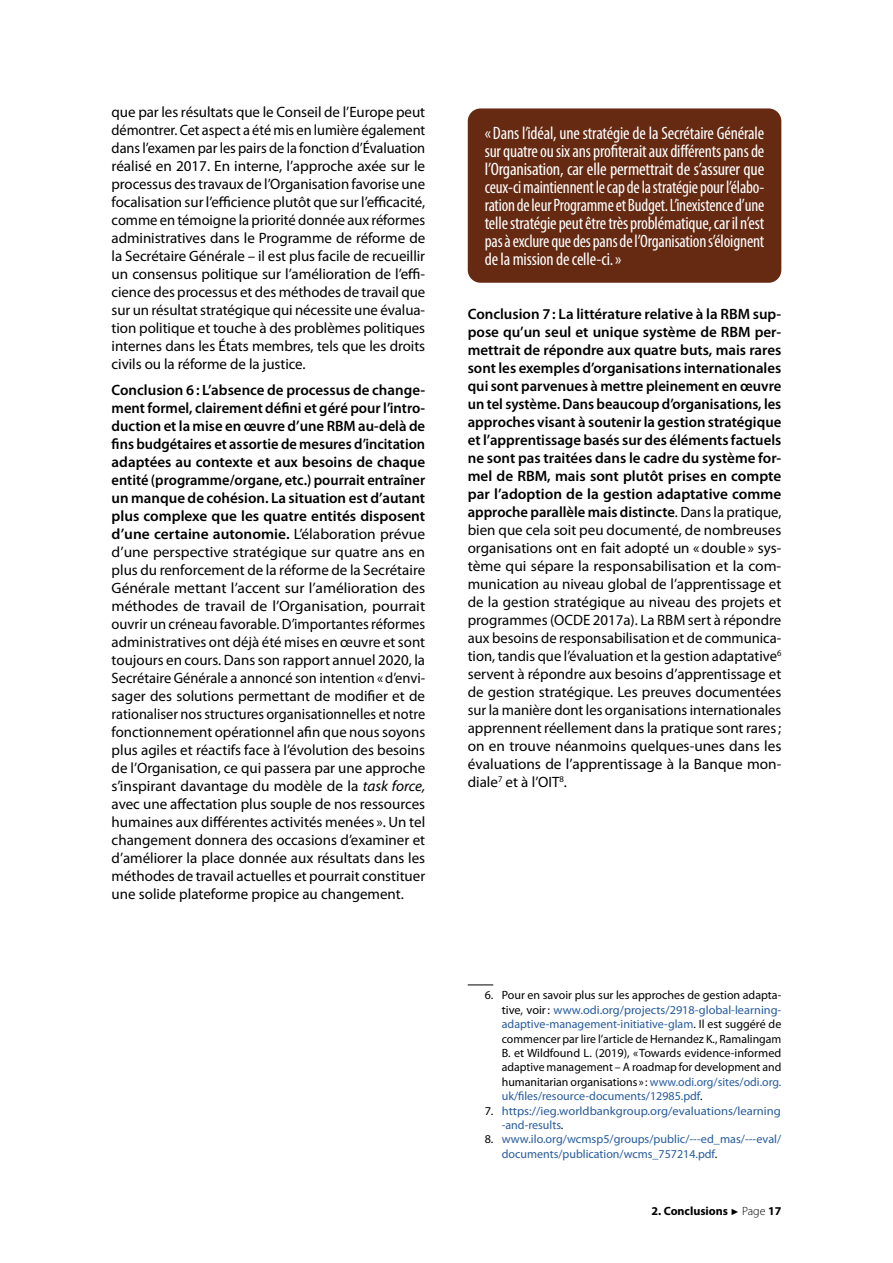
<style>
.page{position:relative;width:893px;height:1263px;background:#fff}
.page>*{position:absolute;margin:0;border:0;box-sizing:border-box;transform-origin:0 0}
.t1{font:condensed 18px/18px "Myriad Pro";letter-spacing:-.01em;color:#fff;text-align:justify}
.t2{font:15px/18px "Myriad Pro";color:#000;text-align:justify}
.t3{font:12px/14.4px "Myriad Pro";color:#000;text-align:justify}
.t4{font:12px/14.4px "Myriad Pro";color:#275b9b}
.t5{font:12px/14.4px "Myriad Pro";color:#275b9b;scale:1.05 1}
.t6{font:700 12px "Myriad Pro";color:#000}
.s1{font-weight:600}
.s2{font-style:italic}
.s3{color:#275b9b}
.s4{color:#000}
.s5{font-family:"Arial";font-weight:400;font-size:9px}
.s6{font-weight:300}
</style>
<div class="page">
<div style="left:468px;top:108px;width:313px;height:175px;background:#662a12;border-radius:13px"></div>
<svg style="left:468px;top:984px;width:25px;height:1px"></svg>
<p class="t2" style="left:112px;top:102px;width:315px">que par les résultats que le Conseil de l’Europe peut démontrer. Cet aspect a été mis en lumière également dans l’examen par les pairs de la fonction d’Évaluation réalisé en 2017. En interne, l’approche axée sur le processus des travaux de l’Organisation favorise une focalisation sur l’efficience plutôt que sur l’efficacité, comme en témoigne la priorité donnée aux réformes administratives dans le Programme de réforme de la Secrétaire Générale – il est plus facile de recueillir un consensus politique sur l’amélioration de l’effi&shy;cience des processus et des méthodes de travail que sur un résultat stratégique qui nécessite une évalua&shy;tion politique et touche à des problèmes politiques internes dans les États membres, tels que les droits civils ou la réforme de la justice.</p>
<p class="t2" style="left:112px;top:381px;width:315px"><span class="s1">Conclusion 6: L’absence de processus de change&shy;ment formel, clairement défini et géré pour l’intro&shy;duction et la mise en œuvre d’une RBM au-delà de fins budgétaires et assortie de mesures d’incitation adaptées au contexte et aux besoins de chaque entité (programme/organe, etc.) pourrait entraîner un manque de cohésion. La situation est d’autant plus complexe que les quatre entités disposent d’une certaine autonomie.</span> L’élaboration prévue d’une perspective stratégique sur quatre ans en plus du renforcement de la réforme de la Secrétaire Générale mettant l’accent sur l’amélioration des méthodes de travail de l’Organisation, pourrait ouvrir un créneau favorable. D’importantes réformes administratives ont déjà été mises en œuvre et sont toujours en cours. Dans son rapport annuel 2020, la Secrétaire Générale a annoncé son intention «d’envi&shy;sager des solutions permettant de modifier et de rationaliser nos structures organisationnelles et notre fonctionnement opérationnel afin que nous soyons plus agiles et réactifs face à l’évolution des besoins de l’Organisation, ce qui passera par une approche s’inspirant davantage du modèle de la <span class="s2">task force, </span>avec une affectation plus souple de nos ressources humaines aux différentes activités menées ». Un tel changement donnera des occasions d’examiner et d’améliorer la place donnée aux résultats dans les méthodes de travail actuelles et pourrait constituer une solide plateforme propice au changement.</p>
<p class="t1" style="left:485px;top:124px;width:281px">«Dans l’idéal, une stratégie de la Secrétaire Générale sur quatre ou six ans profiterait aux différents pans de l’Organisation, car elle permettrait de s’assurer que ceux-ci maintiennent le cap de la stratégie pour l’élabo&shy;ration de leur Programme et Budget. L’inexistence d’une telle stratégie peut être très problématique, car il n’est pas à exclure que des pans de l’Organisation s’éloignent de la mission de celle-ci.»</p>
<p class="t2" style="left:468px;top:304px;width:315px"><span class="s1">Conclusion 7: La littérature relative à la RBM sup&shy;pose qu’un seul et unique système de RBM per&shy;mettrait de répondre aux quatre buts, mais rares sont les exemples d’organisations internationales qui sont parvenues à mettre pleinement en œuvre un tel système. Dans beaucoup d’organisations, les approches visant à soutenir la gestion stratégique et l’apprentissage basés sur des éléments factuels ne sont pas traitées dans le cadre du système for&shy;mel de RBM, mais sont plutôt prises en compte par l’adoption de la gestion adaptative comme approche parallèle mais distincte</span>. Dans la pratique, bien que cela soit peu documenté, de nombreuses organisations ont en fait adopté un «double» sys&shy;tème qui sépare la responsabilisation et la com&shy;munication au niveau global de l’apprentissage et de la gestion stratégique au niveau des projets et programmes (OCDE 2017a). La RBM sert à répondre aux besoins de responsabilisation et de communica&shy;tion, tandis que l’évaluation et la gestion adaptative<sup>6 </sup>servent à répondre aux besoins d’apprentissage et de gestion stratégique. Les preuves documentées sur la manière dont les organisations internationales apprennent réellement dans la pratique sont rares; on en trouve néanmoins quelques-unes dans les évaluations de l’apprentissage à la Banque mon&shy;diale<sup>7</sup> et à l’OIT<sup>8</sup>.</p>
<p class="t3" style="left:502px;top:988px;width:281px;text-indent:-17px">6. Pour en savoir plus sur les approches de gestion adapta&shy;tive, voir: <span class="s3">www.odi.org/projects/2918-global-learning&shy;adaptive-management-initiative-glam</span>. Il est suggéré de commencer par lire l’article de Hernandez K., Ramalingam B. et Wildfound L. (2019), «Towards evidence-informed adaptive management – A roadmap for development and humanitarian organisations » : <span class="s3">www.odi.org/sites/odi.org. uk/files/resource-documents/12985.pdf</span>.</p>
<p class="t5" style="left:502px;top:1103px;width:267px;text-indent:-17px"><span class="s4">7.</span> https://ieg.worldbankgroup.org/evaluations/learning -and-results<span class="s4">.</span></p>
<p class="t4" style="left:502px;top:1132px;width:281px;text-indent:-17px"><span class="s4">8.</span> www.ilo.org/wcmsp5/groups/public/---ed_mas/---eval/ documents/publication/wcms_757214.pdf<span class="s4">.</span></p>
<p class="t6" style="left:651px;top:1203px;width:131px">2. Conclusions <span class="s5">►</span> <span class="s6">Page</span> 17</p>
</div>
